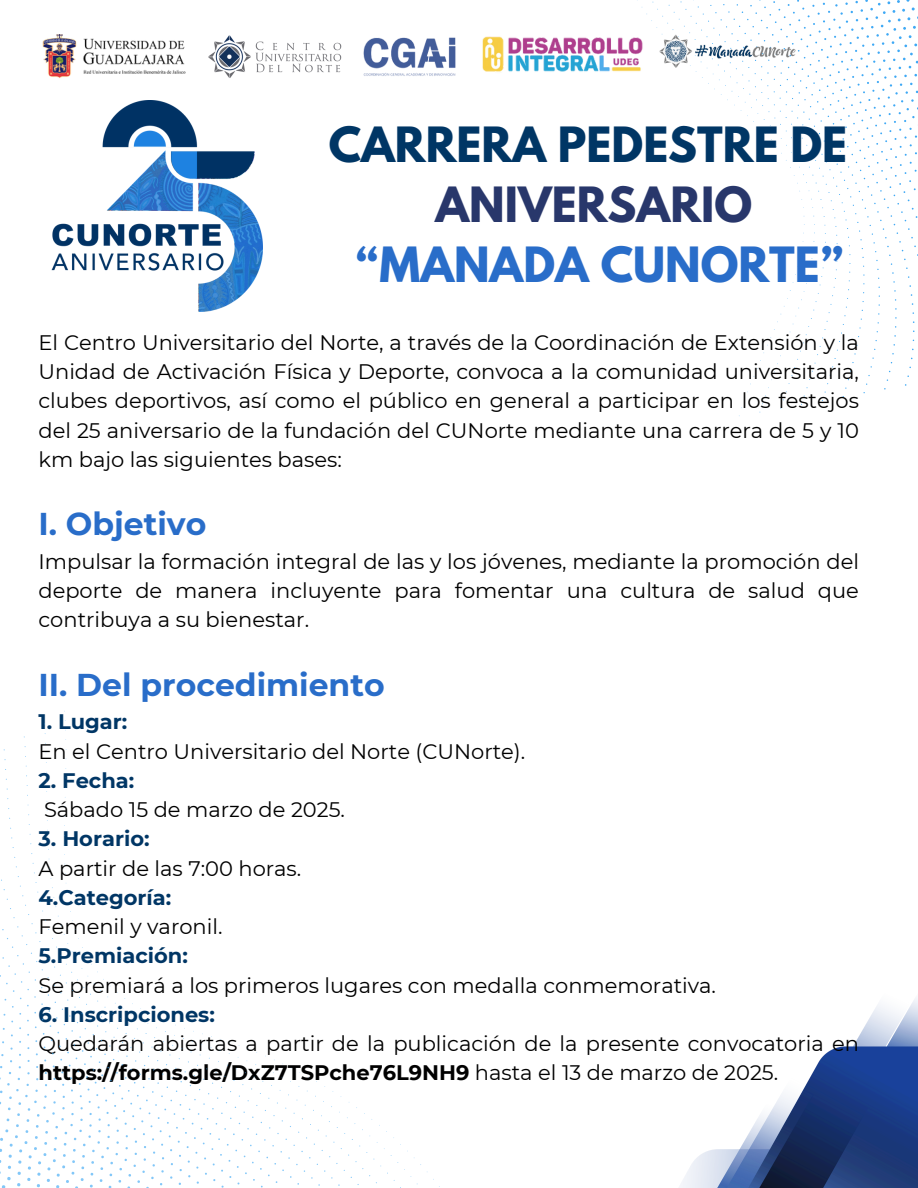
<style>
.page{position:relative;width:918px;height:1188px;background:#fff}
.page>*{position:absolute;margin:0;border:0;box-sizing:border-box;transform-origin:0 0}
.t1{font:700 43.05px/59.7px "League Spartan";color:#003665;text-align:center}
.t2{font:700 31.5px "Montserrat";color:#296dc9}
.t3{font:21px/29.2px "Montserrat";color:#000;text-align:justify}
.t4{font:700 21px "Montserrat";color:#003665}
.s1{color:#28376b}
.s2{color:#296dc9}
.s3{font-weight:700}
</style>
<div class="page">
<img style="left:680px;top:998px;width:238px;height:189px">
<img style="left:42px;top:34px;width:144px;height:44px">
<img style="left:208px;top:35px;width:134px;height:43px">
<svg style="left:637px;top:0;width:281px;height:416px"></svg>
<img style="left:52px;top:101px;width:210px;height:210px">
<img style="left:363px;top:37px;width:93px;height:39px">
<svg style="left:0;top:711px;width:440px;height:477px"></svg>
<img style="left:482px;top:34px;width:171px;height:41px">
<img style="left:657px;top:34px;width:141px;height:35px">
<p class="t1" style="left:329px;top:121px;width:520px">CARRERA PEDESTRE DE<br><span class="s1">ANIVERSARIO </span><span class="s2">“MANADA CUNORTE”</span></p>
<p class="t3" style="left:39px;top:328px;width:822px">El Centro Universitario del Norte, a través de la Coordinación de Extensión y la Unidad de Activación Física y Deporte, convoca a la comunidad universitaria, clubes deportivos, así como el público en general a participar en los festejos del 25 aniversario de la fundación del CUNorte mediante una carrera de 5 y 10 km bajo las siguientes bases:</p>
<p class="t2" style="left:39px;top:504px;width:169px">I. Objetivo</p>
<p class="t3" style="left:39px;top:546px;width:822px">Impulsar la formación integral de las y los jóvenes, mediante la promoción del deporte de manera incluyente para fomentar una cultura de salud que contribuya a su bienestar.</p>
<p class="t2" style="left:39px;top:665px;width:348px">II. Del procedimiento</p>
<p class="t4" style="left:39px;top:709px;width:90px">1. Lugar:</p>
<p class="t3" style="left:39px;top:737px;width:488px">En el Centro Universitario del Norte (CUNorte).</p>
<p class="t4" style="left:39px;top:768px;width:97px">2. Fecha:</p>
<h1 class="t3" style="left:44px;top:795px;width:303px">Sábado 15 de marzo de 2025.</h1>
<p class="t4" style="left:39px;top:826px;width:113px">3. Horario:</p>
<p class="t3" style="left:39px;top:854px;width:264px">A partir de las 7:00 horas.</p>
<p class="t4" style="left:39px;top:885px;width:134px">4.Categoría:</p>
<p class="t3" style="left:39px;top:912px;width:186px">Femenil y varonil.</p>
<p class="t4" style="left:39px;top:943px;width:151px">5.Premiación:</p>
<p class="t3" style="left:39px;top:971px;width:679px">Se premiará a los primeros lugares con medalla conmemorativa.</p>
<p class="t4" style="left:39px;top:1002px;width:178px">6. Inscripciones:</p>
<p class="t3" style="left:39px;top:1029px;width:822px">Quedarán abiertas a partir de la publicación de la presente convocatoria en <span class="s3">https://forms.gle/DxZ7TSPche76L9NH9</span> hasta el 13 de marzo de 2025.</p>
</div>
